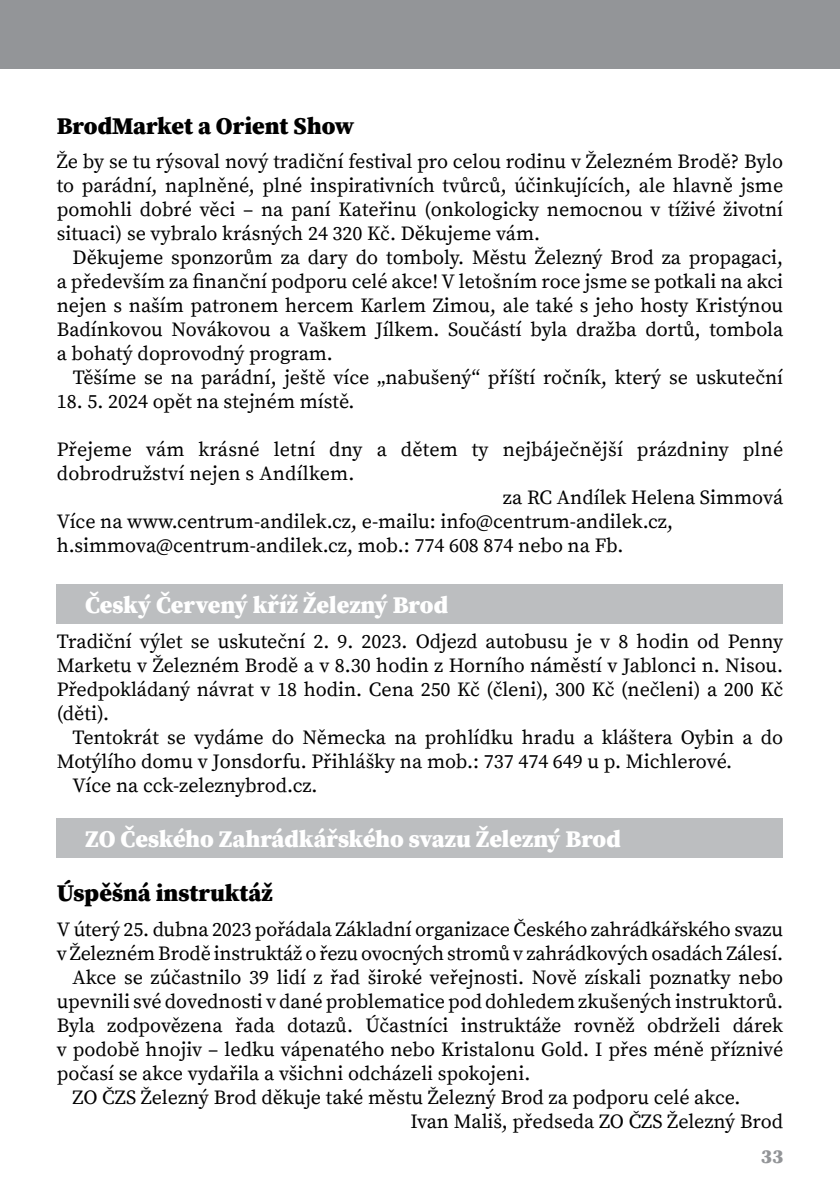
<style>
.page{position:relative;width:840px;height:1191px;background:#fff}
.page>*{position:absolute;margin:0;border:0;box-sizing:border-box;transform-origin:0 0}
.t1{font:900 24px "Source Serif Pro";color:#fff}
.t2{font:900 24px "Source Serif Pro";color:#000}
.t3{font:20px/24px "Source Serif Pro";color:#000;text-align:justify}
.t4{font:900 20px "Source Serif Pro";color:#939598}
</style>
<div class="page">
<div style="left:0;top:0;width:839px;height:69px;background:#939598"></div>
<div style="left:57px;top:584px;width:725px;height:40px;background:#bcbec0"></div>
<div style="left:57px;top:818px;width:725px;height:39px;background:#bcbec0"></div>
<p class="t2" style="left:57px;top:109px;width:299px">BrodMarket a Orient Show</p>
<p class="t3" style="left:57px;top:150px;width:727px">Že by se tu rýsoval nový tradiční festival pro celou rodinu v Železném Brodě? Bylo to parádní, naplněné, plné inspirativních tvůrců, účinkujících, ale hlavně jsme pomohli dobré věci – na paní Kateřinu (onkologicky nemocnou v tíživé životní situaci) se vybralo krásných 24 320 Kč. Děkujeme vám.</p>
<p class="t3" style="left:57px;top:246px;width:727px;text-indent:16px">Děkujeme sponzorům za dary do tomboly. Městu Železný Brod za propagaci, a především za finanční podporu celé akce! V letošním roce jsme se potkali na akci nejen s naším patronem hercem Karlem Zimou, ale také s jeho hosty Kristýnou Badínkovou Novákovou a Vaškem Jílkem. Součástí byla dražba dortů, tombola a bohatý doprovodný program.</p>
<p class="t3" style="left:73px;top:366px;width:711px">Těšíme se na parádní, ještě více „nabušený“ příští ročník, který se uskuteční</p>
<p class="t3" style="left:57px;top:390px;width:299px">18. 5. 2024 opět na stejném místě.</p>
<p class="t3" style="left:57px;top:438px;width:727px">Přejeme vám krásné letní dny a dětem ty nejbáječnější prázdniny plné</p>
<p class="t3" style="left:57px;top:462px;width:299px">dobrodružství nejen s Andílkem.</p>
<p class="t3" style="left:502px;top:486px;width:281px">za RC Andílek Helena Simmová</p>
<p class="t3" style="left:57px;top:510px;width:617px">Více na www.centrum-andilek.cz, e-mailu: info@centrum-andilek.cz,</p>
<p class="t3" style="left:57px;top:534px;width:567px">h.simmova@centrum-andilek.cz, mob.: 774 608 874 nebo na Fb.</p>
<p class="t1" style="left:85px;top:588px;width:364px">Český Červený kříž Železný Brod</p>
<p class="t3" style="left:57px;top:630px;width:727px">Tradiční výlet se uskuteční 2. 9. 2023. Odjezd autobusu je v 8 hodin od Penny Marketu v Železném Brodě a v 8.30 hodin z Horního náměstí v Jablonci n. Nisou.<br>Předpokládaný návrat v 18 hodin. Cena 250 Kč (členi), 300 Kč (nečleni) a 200 Kč (děti).</p>
<p class="t3" style="left:73px;top:726px;width:711px">Tentokrát se vydáme do Německa na prohlídku hradu a kláštera Oybin a do</p>
<p class="t3" style="left:57px;top:750px;width:676px">Motýlího domu v Jonsdorfu. Přihlášky na mob.: 737 474 649 u p. Michlerové.</p>
<p class="t3" style="left:73px;top:774px;width:246px">Více na cck-zeleznybrod.cz.</p>
<p class="t1" style="left:85px;top:822px;width:537px">Zo Českého Zahrádkářského svazu Železný Brod</p>
<p class="t2" style="left:57px;top:875px;width:217px">Úspěšná instruktáž</p>
<p class="t3" style="left:57px;top:918px;width:727px">V úterý 25. dubna 2023 pořádala Základní organizace Českého zahrádkářského svazu</p>
<p class="t3" style="left:57px;top:942px;width:727px">v Železném Brodě instruktáž o řezu ovocných stromů v zahrádkových osadách Zálesí.</p>
<p class="t3" style="left:73px;top:966px;width:711px">Akce se zúčastnilo 39 lidí z řad široké veřejnosti. Nově získali poznatky nebo</p>
<p class="t3" style="left:57px;top:990px;width:727px">upevnili své dovednosti v dané problematice pod dohledem zkušených instruktorů.</p>
<p class="t3" style="left:57px;top:1014px;width:727px">Byla zodpovězena řada dotazů. Účastníci instruktáže rovněž obdrželi dárek</p>
<p class="t3" style="left:57px;top:1038px;width:727px">v podobě hnojiv – ledku vápenatého nebo Kristalonu Gold. I přes méně příznivé</p>
<p class="t3" style="left:57px;top:1062px;width:475px">počasí se akce vydařila a všichni odcházeli spokojeni.</p>
<p class="t3" style="left:73px;top:1086px;width:669px">ZO ČZS Železný Brod děkuje také městu Železný Brod za podporu celé akce.</p>
<p class="t3" style="left:410px;top:1110px;width:374px">Ivan Mališ, předseda ZO ČZS Železný Brod</p>
<p class="t4" style="left:760px;top:1142px;width:24px">33</p>
</div>
